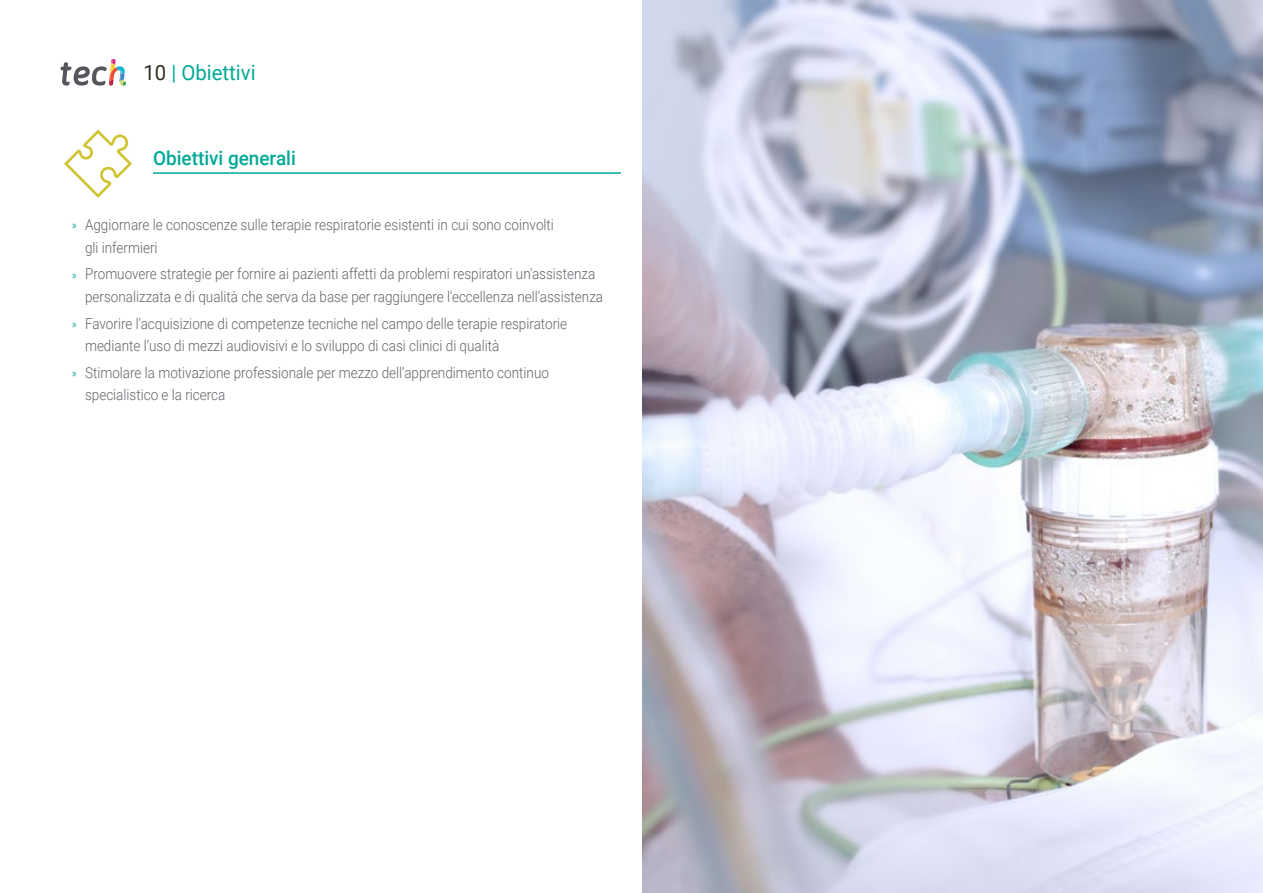
<style>
.page{position:relative;width:1263px;height:893px;background:#fff}
.page>*{position:absolute;margin:0;border:0;box-sizing:border-box;transform-origin:0 0}
.t1{font:21px "Roboto";color:#00a996}
.t2{font:500 19.5px "Roboto";color:#00a996}
.t3{font:300 15px/22.5px "Roboto";color:#61646a;scale:.9 1}
.s1{color:#312e20}
.s2{font-family:"Myriad Pro";font-weight:400;font-size:12px;color:#00a996}
</style>
<div class="page">
<hr style="left:153px;top:173px;width:468px;height:1px;background:#00a996">
<svg style="left:64px;top:130px;width:68px;height:68px"></svg>
<img style="left:642px;top:0;width:621px;height:893px">
<svg style="left:61px;top:59px;width:65px;height:27px"></svg>
<h1 class="t1" style="left:144px;top:57px;width:114px"><span class="s1">10</span> | Obiettivi</h1>
<h2 class="t2" style="left:153px;top:144px;width:144px">Obiettivi generali</h2>
<p class="t3" style="left:85px;top:213px;width:522px;text-indent:-13px"><span class="s2">»</span> Aggiornare le conoscenze sulle terapie respiratorie esistenti in cui sono coinvolti gli infermieri</p>
<p class="t3" style="left:85px;top:262px;width:577px;text-indent:-13px"><span class="s2">»</span> Promuovere strategie per fornire ai pazienti affetti da problemi respiratori un'assistenza personalizzata e di qualità che serva da base per raggiungere l'eccellenza nell'assistenza</p>
<p class="t3" style="left:85px;top:311px;width:537px;text-indent:-13px"><span class="s2">»</span> Favorire l'acquisizione di competenze tecniche nel campo delle terapie respiratorie mediante l’uso di mezzi audiovisivi e lo sviluppo di casi clinici di qualità</p>
<p class="t3" style="left:85px;top:361px;width:517px;text-indent:-13px"><span class="s2">»</span> Stimolare la motivazione professionale per mezzo dell’apprendimento continuo specialistico e la ricerca</p>
</div>
